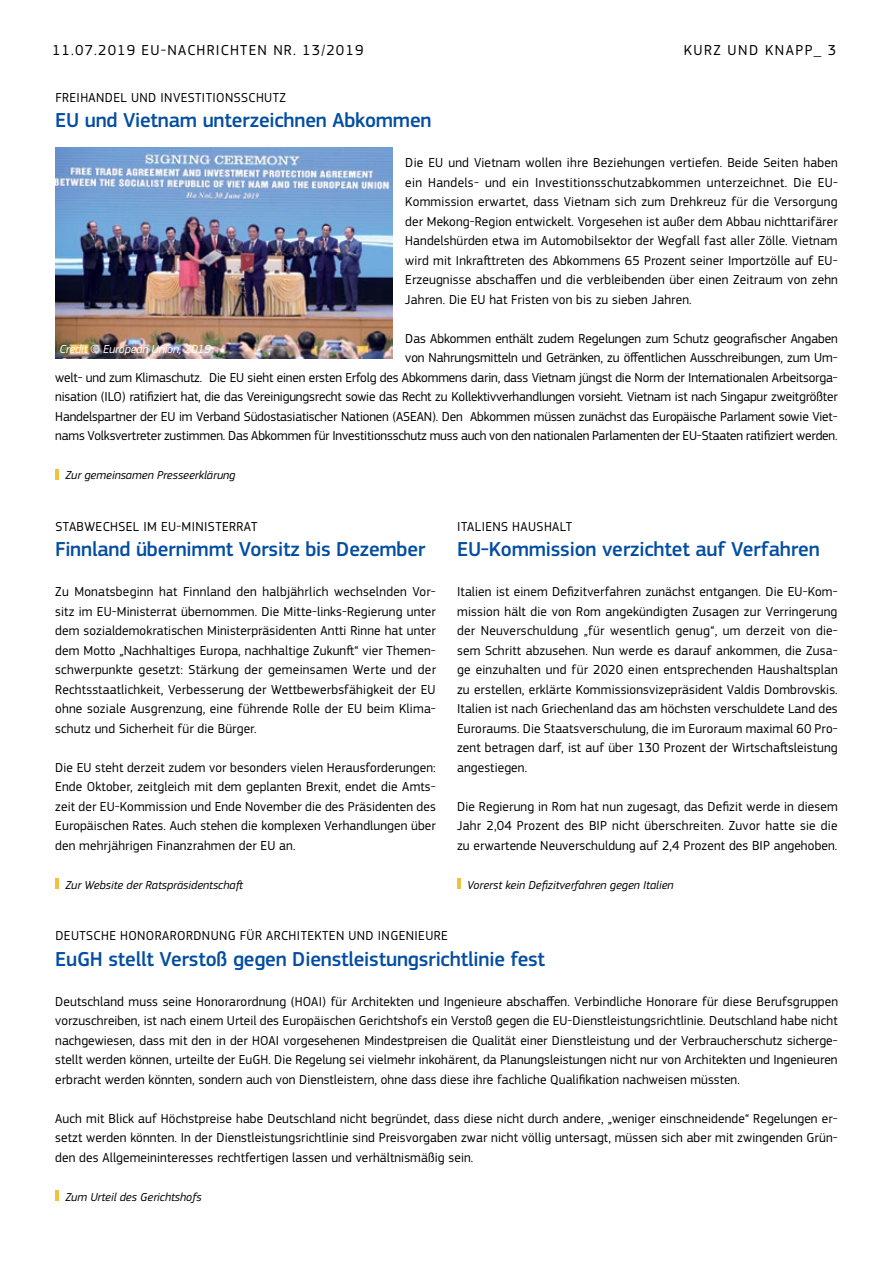
<style>
.page{position:relative;width:893px;height:1263px;background:#fff}
.page>*{position:absolute;margin:0;border:0;box-sizing:border-box;transform-origin:0 0}
.t1{font:500 21px "EC Square Sans Pro";letter-spacing:-.01em;color:#034ea2}
.t2{font:15px "EC Square Sans Pro";letter-spacing:.08em;color:#000}
.t3{font:13.5px/19.5px "EC Square Sans Pro";letter-spacing:-.01em;color:#000;text-align:justify}
.t4{font:italic 12px "EC Square Sans Pro";color:#000}
.t5{font:italic 12px "EC Square Sans Pro";letter-spacing:-.01em;color:#fff}
</style>
<div class="page">
<hr style="left:55px;top:469px;width:4px;height:10px;background:#f2c23e">
<hr style="left:55px;top:879px;width:4px;height:10px;background:#f2c23e">
<hr style="left:457px;top:879px;width:4px;height:10px;background:#f2c23e">
<hr style="left:55px;top:1191px;width:4px;height:10px;background:#f2c23e">
<img style="left:55px;top:148px;width:338px;height:211px">
<p class="t2" style="left:684px;top:41px;width:10px">kurz</p>
<p class="t2" style="left:728px;top:41px;width:11px">und</p>
<p class="t2" style="left:765px;top:41px;width:11px">knapp</p>
<p class="t2" style="left:814px;top:41px;width:24px">_ 3</p>
<p class="t2" style="left:52px;top:42px;width:313px">11.07.2019 EU-NACHRICHTEN NR. 13/2019</p>
<p class="t3" style="left:55px;top:88px;width:15px">Freihandel</p>
<p class="t3" style="left:131px;top:88px;width:9px">und</p>
<p class="t3" style="left:161px;top:88px;width:12px">Investitionsschutz</p>
<h1 class="t1" style="left:55px;top:108px;width:378px">EU und Vietnam unterzeichnen Abkommen</h1>
<p class="t3" style="left:405px;top:153px;width:434px">Die EU und Vietnam wollen ihre Beziehungen vertiefen. Beide Seiten haben ein Handels- und ein Investitionsschutzabkommen unterzeichnet. Die EU-Kommission erwartet, dass Vietnam sich zum Drehkreuz für die Versorgung der Mekong-Region entwickelt. Vorgesehen ist außer dem Abbau nichttarifärer Handelshürden etwa im Automobilsektor der Wegfall fast aller Zölle. Vietnam wird mit Inkrafttreten des Abkommens 65 Prozent seiner Importzölle auf EU-Erzeugnisse abschaffen und die verbleibenden über einen Zeitraum von zehn Jahren. Die EU hat Fristen von bis zu sieben Jahren.</p>
<p class="t3" style="left:55px;top:329px;width:784px;text-align:right">Das Abkommen enthält zudem Regelungen zum Schutz geografischer Angaben<br>von Nahrungsmitteln und Getränken, zu öffentlichen Ausschreibungen, zum Um-<br>welt- und zum Klimaschutz. Die EU sieht einen ersten Erfolg des Abkommens darin, dass Vietnam jüngst die Norm der Internationalen Arbeitsorga&shy;nisation (ILO) ratifiziert hat, die das Vereinigungsrecht sowie das Recht zu Kollektivverhandlungen vorsieht. Vietnam ist nach Singapur zweitgrößter Handelspartner der EU im Verband Südostasiatischer Nationen (ASEAN). Den Abkommen müssen zunächst das Europäische Parlament sowie Viet&shy;nams Volksvertreter zustimmen. Das Abkommen für Investitionsschutz muss auch von den nationalen Parlamenten der EU-Staaten ratifiziert werden.</p>
<p class="t5" style="left:60px;top:342px;width:153px">Credit © European Union, 2019</p>
<p class="t4" style="left:65px;top:468px;width:171px">Zur gemeinsamen Presseerklärung</p>
<p class="t3" style="left:55px;top:516px;width:16px">Stabwechsel</p>
<p class="t3" style="left:143px;top:516px;width:56px">im EU-Ministerrat</p>
<h1 class="t1" style="left:55px;top:537px;width:372px">Finnland übernimmt Vorsitz bis Dezember</h1>
<p class="t3" style="left:55px;top:582px;width:382px">Zu Monatsbeginn hat Finnland den halbjährlich wechselnden Vor&shy;sitz im EU-Ministerrat übernommen. Die Mitte-links-Regierung unter dem sozialdemokratischen Ministerpräsidenten Antti Rinne hat unter dem Motto „Nachhaltiges Europa, nachhaltige Zukunft“ vier Themen&shy;schwerpunkte gesetzt: Stärkung der gemeinsamen Werte und der Rechtsstaatlichkeit, Verbesserung der Wettbewerbsfähigkeit der EU ohne soziale Ausgrenzung, eine führende Rolle der EU beim Klima&shy;schutz und Sicherheit für die Bürger.</p>
<p class="t3" style="left:55px;top:758px;width:382px">Die EU steht derzeit zudem vor besonders vielen Herausforderungen:<br>Ende Oktober, zeitgleich mit dem geplanten Brexit, endet die Amts&shy;zeit der EU-Kommission und Ende November die des Präsidenten des Europäischen Rates. Auch stehen die komplexen Verhandlungen über den mehrjährigen Finanzrahmen der EU an.</p>
<p class="t3" style="left:457px;top:517px;width:12px">Italiens</p>
<p class="t3" style="left:512px;top:517px;width:17px">Haushalt</p>
<h1 class="t1" style="left:457px;top:537px;width:364px">EU-Kommission verzichtet auf Verfahren</h1>
<p class="t3" style="left:457px;top:582px;width:382px">Italien ist einem Defizitverfahren zunächst entgangen. Die EU-Kom&shy;mission hält die von Rom angekündigten Zusagen zur Verringerung der Neuverschuldung „für wesentlich genug“, um derzeit von die&shy;sem Schritt abzusehen. Nun werde es darauf ankommen, die Zusa&shy;ge einzuhalten und für 2020 einen entsprechenden Haushaltsplan zu erstellen, erklärte Kommissionsvizepräsident Valdis Dombrovskis.<br>Italien ist nach Griechenland das am höchsten verschuldete Land des Euroraums. Die Staatsverschulung, die im Euroraum maximal 60 Pro&shy;zent betragen darf, ist auf über 130 Prozent der Wirtschaftsleistung angestiegen.</p>
<p class="t3" style="left:457px;top:797px;width:382px">Die Regierung in Rom hat nun zugesagt, das Defizit werde in diesem Jahr 2,04 Prozent des BIP nicht überschreiten. Zuvor hatte sie die zu erwartende Neuverschuldung auf 2,4 Prozent des BIP angehoben.</p>
<p class="t4" style="left:65px;top:878px;width:179px">Zur Website der Ratspräsidentschaft</p>
<p class="t4" style="left:467px;top:878px;width:208px">Vorerst kein Defizitverfahren gegen Italien</p>
<p class="t3" style="left:55px;top:926px;width:17px">Deutsche</p>
<p class="t3" style="left:120px;top:926px;width:18px">Honorarordnung</p>
<p class="t3" style="left:240px;top:926px;width:8px">für</p>
<p class="t3" style="left:266px;top:926px;width:16px">Architekten</p>
<p class="t3" style="left:348px;top:926px;width:9px">und</p>
<p class="t3" style="left:378px;top:926px;width:12px">Ingenieure</p>
<h1 class="t1" style="left:55px;top:947px;width:491px">EuGH stellt Verstoß gegen Dienstleistungsrichtlinie fest</h1>
<p class="t3" style="left:55px;top:992px;width:784px">Deutschland muss seine Honorarordnung (HOAI) für Architekten und Ingenieure abschaffen. Verbindliche Honorare für diese Berufsgruppen vorzuschreiben, ist nach einem Urteil des Europäischen Gerichtshofs ein Verstoß gegen die EU-Dienstleistungsrichtlinie. Deutschland habe nicht nachgewiesen, dass mit den in der HOAI vorgesehenen Mindestpreisen die Qualität einer Dienstleistung und der Verbraucherschutz sicherge&shy;stellt werden können, urteilte der EuGH. Die Regelung sei vielmehr inkohärent, da Planungsleistungen nicht nur von Architekten und Ingenieuren erbracht werden könnten, sondern auch von Dienstleistern, ohne dass diese ihre fachliche Qualifikation nachweisen müssten.</p>
<p class="t3" style="left:55px;top:1109px;width:784px">Auch mit Blick auf Höchstpreise habe Deutschland nicht begründet, dass diese nicht durch andere, „weniger einschneidende“ Regelungen er&shy;setzt werden könnten. In der Dienstleistungsrichtlinie sind Preisvorgaben zwar nicht völlig untersagt, müssen sich aber mit zwingenden Grün&shy;den des Allgemeininteresses rechtfertigen lassen und verhältnismäßig sein.</p>
<p class="t4" style="left:65px;top:1190px;width:138px">Zum Urteil des Gerichtshofs</p>
</div>
